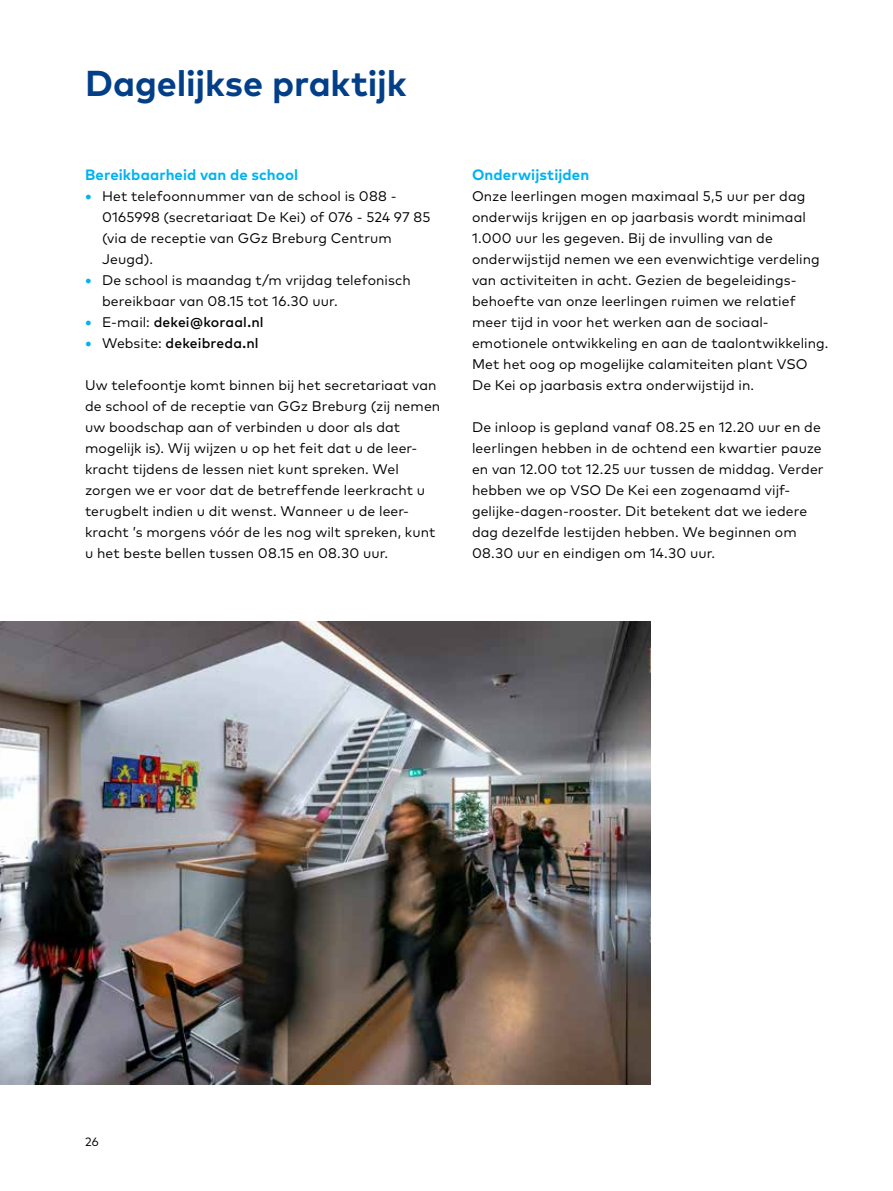
<style>
.page{position:relative;width:893px;height:1191px;background:#fff}
.page>*{position:absolute;margin:0;border:0;box-sizing:border-box;transform-origin:0 0}
.t1{font:700 36px "Mark OT";letter-spacing:-.005em;color:#023f88}
.t2{font:700 15px "Mark OT";letter-spacing:.005em;color:#00b3f0}
.t3{font:13.95px/21px "Mark OT";letter-spacing:.005em;color:#000}
.t4{font:500 13.95px "Mark OT";letter-spacing:.01em;color:#000}
.t5{font:12px "Mark OT";color:#000}
.s1{font-weight:700;font-size:15px;color:#00b3f0}
.s2{font-weight:400}
</style>
<div class="page">
<hr style="left:892px;top:0;width:1px;height:1191px;background:#74b13b">
<img style="left:0;top:621px;width:651px;height:463px">
<h1 class="t1" style="left:85px;top:60px;width:323px">Dagelijkse praktijk</h1>
<p class="t2" style="left:85px;top:165px;width:215px">Bereikbaarheid van de school</p>
<p class="t3" style="left:102px;top:185px;width:330px;text-indent:-17px"><span class="s1">•</span> Het telefoonnummer van de school is 088 - 0165998 (secretariaat De Kei) of 076 - 524 97 85 (via de receptie van GGz Breburg Centrum Jeugd).</p>
<p class="t3" style="left:102px;top:269px;width:310px;text-indent:-17px"><span class="s1">•</span> De school is maandag t/m vrijdag telefonisch bereikbaar van 08.15 tot 16.30 uur.</p>
<p class="t4" style="left:85px;top:313px;width:180px"><span class="s1">•</span> <span class="s2">E-mail:</span> dekei@koraal.nl</p>
<p class="t4" style="left:85px;top:334px;width:175px"><span class="s1">•</span> <span class="s2">Website:</span> dekeibreda.nl</p>
<p class="t3" style="left:85px;top:374px;width:357px">Uw telefoontje komt binnen bij het secretariaat van de school of de receptie van GGz Breburg (zij nemen uw boodschap aan of verbinden u door als dat mogelijk is). Wij wijzen u op het feit dat u de leer&shy;kracht tijdens de lessen niet kunt spreken. Wel zorgen we er voor dat de betreffende leerkracht u terugbelt indien u dit wenst. Wanneer u de leer&shy;kracht ’s morgens vóór de les nog wilt spreken, kunt u het beste bellen tussen 08.15 en 08.30 uur.</p>
<p class="t2" style="left:472px;top:165px;width:119px">Onderwijstijden</p>
<p class="t3" style="left:472px;top:185px;width:358px">Onze leerlingen mogen maximaal 5,5 uur per dag onderwijs krijgen en op jaarbasis wordt minimaal 1.000 uur les gegeven. Bij de invulling van de onderwijstijd nemen we een evenwichtige verdeling van activiteiten in acht. Gezien de begeleidings&shy;behoefte van onze leerlingen ruimen we relatief meer tijd in voor het werken aan de sociaal&shy;emotionele ontwikkeling en aan de taalontwikkeling.<br>Met het oog op mogelijke calamiteiten plant VSO De Kei op jaarbasis extra onderwijstijd in.</p>
<p class="t3" style="left:472px;top:416px;width:353px">De inloop is gepland vanaf 08.25 en 12.20 uur en de leerlingen hebben in de ochtend een kwartier pauze en van 12.00 tot 12.25 uur tussen de middag. Verder hebben we op VSO De Kei een zogenaamd vijf&shy;gelijke-dagen-rooster. Dit betekent dat we iedere dag dezelfde lestijden hebben. We beginnen om 08.30 uur en eindigen om 14.30 uur.</p>
<p class="t5" style="left:85px;top:1134px;width:15px">26</p>
</div>
